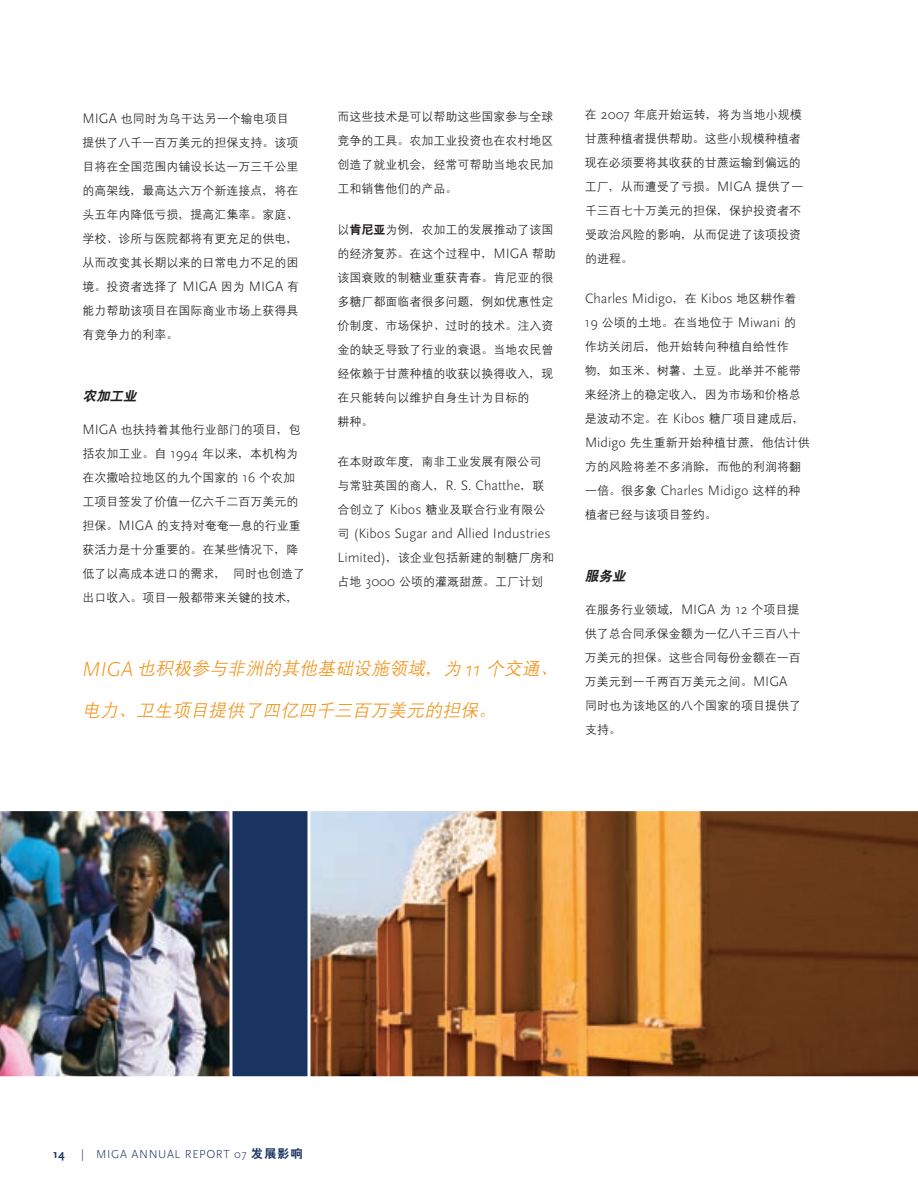
<style>
.page{position:relative;width:918px;height:1188px;background:#fff}
.page>*{position:absolute;margin:0;border:0;box-sizing:border-box;transform-origin:0 0}
.t1{font:italic 18px "Denshan CSEG Medium GB";color:#f0961f}
.t2{font:300 14.25px "Scala Sans";color:#231f20}
.t3{font:italic 13.5px "Heiti CSEG Bold GB";color:#231f20}
.t4{font:12px/24px "Denshan CSEG Medium GB";color:#231f20}
.t5{font:300 12px "Scala Sans";letter-spacing:.05em;color:#193461}
.t6{font:700 12px "Scala Sans";color:#193461}
.s1{font-family:"Scala Sans";font-weight:300;font-size:14.25px}
.s2{font-family:"Heiti CSEG Bold GB"}
.s3{font-family:"Denshan CSEG Medium GB";font-weight:400;font-size:12px}
.s4{font-family:"Scala Sans";font-weight:300;font-size:21px}
.s5{font-family:"Heiti CSEG Bold GB";font-weight:400}
</style>
<div class="page">
<svg style="left:310px;top:811px;width:608px;height:266px;background:#95663d"></svg>
<img style="left:0;top:811px;width:230px;height:266px">
<div style="left:231px;top:810px;width:78px;height:268px;background:#193461"></div>
<div style="left:230px;top:808px;width:80px;height:271px;border:3px solid #fff"></div>
<p class="t4" style="left:82px;top:107px;width:218px"><span class="s1">MIGA</span> 也同时为乌干达另一个输电项目提供了八千一百万美元的担保支持。该项目将在全国范围内铺设长达一万三千公里的高架线，最高达六万个新连接点，将在头五年内降低亏损，提高汇集率。家庭、学校、诊所与医院都将有更充足的供电，从而改变其长期以来的日常电力不足的困境。投资者选择了 <span class="s1">MIGA</span> 因为 <span class="s1">MIGA</span> 有能力帮助该项目在国际商业市场上获得具有竞争力的利率。</p>
<p class="t3" style="left:82px;top:389px;width:58px">农加工业</p>
<p class="t4" style="left:82px;top:418px;width:224px"><span class="s1">MIGA</span> 也扶持着其他行业部门的项目，包括农加工业。自 <span class="s1">1994</span> 年以来，本机构为在次撒哈拉地区的九个国家的 <span class="s1">16</span> 个农加工项目签发了价值一亿六千二百万美元的担保。<span class="s1">MIGA</span> 的支持对奄奄一息的行业重获活力是十分重要的。在某些情况下，降低了以高成本进口的需求， 同时也创造了出口收入。项目一般都带来关键的技术，</p>
<p class="t4" style="left:338px;top:105px;width:217px;text-align:justify">而这些技术是可以帮助这些国家参与全球竞争的工具。农加工业投资也在农村地区创造了就业机会，经常可帮助当地农民加工和销售他们的产品。</p>
<p class="t4" style="left:338px;top:217px;width:220px">以<span class="s2">肯尼亚</span>为例，农加工的发展推动了该国的经济复苏。在这个过程中，<span class="s1">MIGA</span> 帮助该国衰败的制糖业重获青春。肯尼亚的很多糖厂都面临者很多问题，例如优惠性定价制度、市场保护、过时的技术。注入资金的缺乏导致了行业的衰退。当地农民曾经依赖于甘蔗种植的收获以换得收入，现在只能转向以维护自身生计为目标的<br>耕种。</p>
<p class="t4" style="left:338px;top:450px;width:209px">在本财政年度，南非工业发展有限公司与常驻英国的商人，<span class="s1">R. S. Chatthe</span>，联合创立了 <span class="s1">Kibos</span> 糖业及联合行业有限公</p>
<p class="t2" style="left:337px;top:526px;width:215px"><span class="s3">司</span> (Kibos Sugar and Allied Industries</p>
<p class="t4" style="left:338px;top:546px;width:218px"><span class="s1">Limited)</span>，该企业包括新建的制糖厂房和占地 <span class="s1">3000</span> 公顷的灌溉甜蔗。工厂计划</p>
<h1 class="t1" style="left:82px;top:659px;width:481px"><span class="s4">M I G A</span> 也积极参与非洲的其他基础设施领域，为 <span class="s4">1 1</span> 个交通、</h1>
<h1 class="t1" style="left:82px;top:701px;width:419px">电力、卫生项目提供了四亿四千三百万美元的担保。</h1>
<p class="t4" style="left:585px;top:102px;width:220px">在 <span class="s1">2007</span> 年底开始运转，将为当地小规模甘蔗种植者提供帮助。这些小规模种植者现在必须要将其收获的甘蔗运输到偏远的工厂，从而遭受了亏损。<span class="s1">MIGA</span> 提供了一千三百七十万美元的担保，保护投资者不受政治风险的影响，从而促进了该项投资的进程。</p>
<p class="t2" style="left:585px;top:291px;width:213px">Charles Midigo<span class="s3">，在</span> Kibos <span class="s3">地区耕作着</span></p>
<p class="t4" style="left:585px;top:311px;width:226px"><span class="s1">19</span> 公顷的土地。在当地位于 <span class="s1">Miwani</span> 的作坊关闭后，他开始转向种植自给性作<br>物，如玉米、树薯、土豆。此举并不能带来经济上的稳定收入，因为市场和价格总是波动不定。在 <span class="s1">Kibos</span> 糖厂项目建成后，<br><span class="s1">Midigo</span> 先生重新开始种植甘蔗，他估计供方的风险将差不多消除，而他的利润将翻</p>
<p class="t2" style="left:585px;top:483px;width:217px"><span class="s3">一倍。很多象</span> Charles Midigo <span class="s3">这样的种</span></p>
<p class="t4" style="left:585px;top:503px;width:133px">植者已经与该项目签约。</p>
<p class="t3" style="left:585px;top:569px;width:45px">服务业</p>
<p class="t4" style="left:585px;top:598px;width:218px">在服务行业领域，<span class="s1">MIGA</span> 为 <span class="s1">12</span> 个项目提供了总合同承保金额为一亿八千三百八十万美元的担保。这些合同每份金额在一百万美元到一千两百万美元之间。<span class="s1">MIGA</span>同时也为该地区的八个国家的项目提供了支持。</p>
<p class="t6" style="left:53px;top:1148px;width:13px">14</p>
<p class="t5" style="left:81px;top:1148px;width:223px">| MIGA ANN UAL REPORT 07 <span class="s5">发展影响</span></p>
</div>
